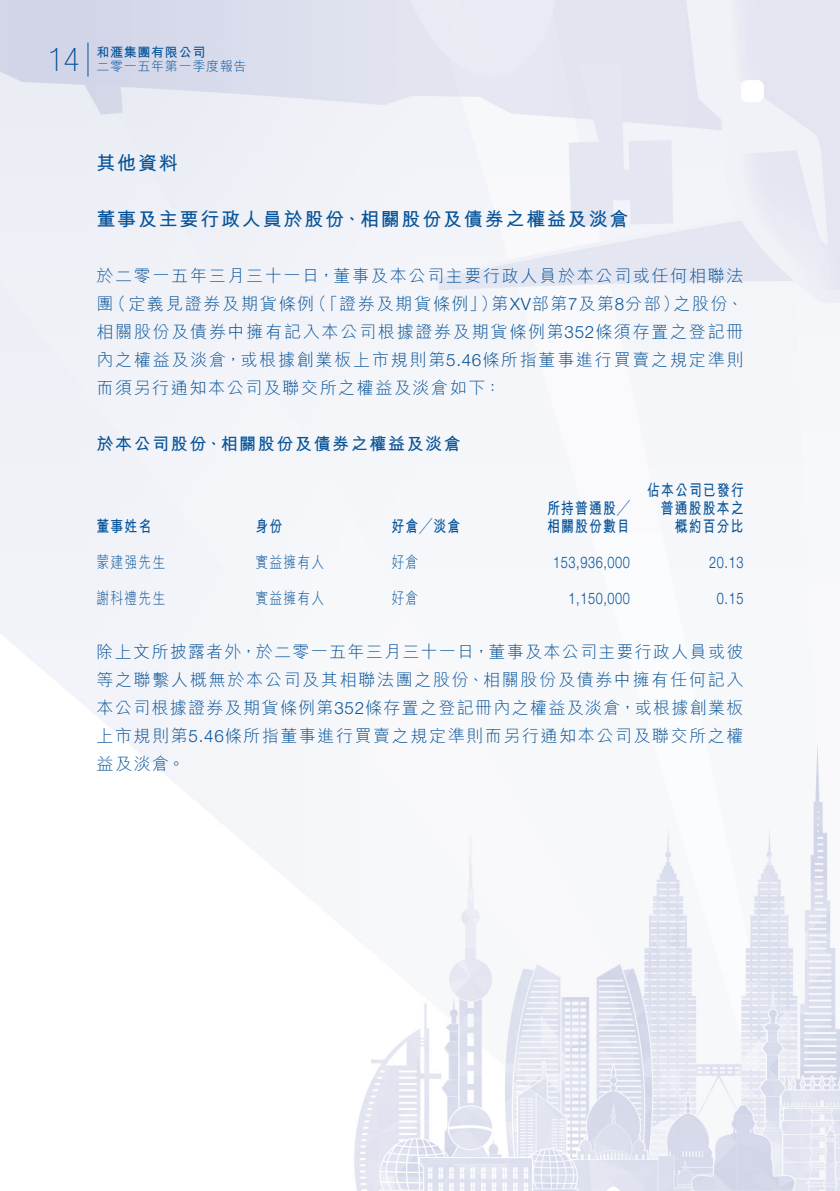
<style>
.page{position:relative;width:840px;height:1191px;background:#fff}
.page>*{position:absolute;margin:0;border:0;box-sizing:border-box;transform-origin:0 0}
.t1{font:100 condensed 32.4px "Helvetica Neue LT Std";color:#055298}
.t2{font:19px "M Hei HK Bold B5 pc H";letter-spacing:.095em;color:#055298}
.t3{font:17px/28px "M Hei HK Light B5 pc H";letter-spacing:.095em;color:#055298;text-align:justify}
.t4{font:17px "M Hei HK Bold B5 pc H";letter-spacing:.095em;color:#055298}
.t5{font:16px/18px "M Hei HK Bold B5 pc H";letter-spacing:.095em;color:#055298;scale:.8 1}
.t6{font:300 16px "Helvetica Neue LT Std";letter-spacing:.045em;color:#055298;scale:.8 1}
.t7{font:16px "M Hei HK Light B5 pc H";letter-spacing:.095em;color:#055298;scale:.8 1}
.t8{font:13px "M Hei HK Light B5 pc H";letter-spacing:.055em;color:#055298}
.t9{font:13px "M Hei HK Bold B5 pc H";letter-spacing:.055em;color:#055298}
.s1{font-family:"Helvetica Neue LT Std";font-weight:300}
</style>
<div class="page">
<img style="left:0;top:0;width:839px;height:1191px">
<hr style="left:88px;top:43px;width:1px;height:34px;background:#055298">
<p class="t9" style="left:96px;top:47px;width:110px">和滙集團有限公司</p>
<h1 class="t1" style="left:48px;top:41px;width:33px">14</h1>
<p class="t8" style="left:96px;top:61px;width:151px">二零一五年第一季度報告</p>
<p class="t2" style="left:96px;top:156px;width:83px">其他資料</p>
<p class="t2" style="left:96px;top:212px;width:533px">董事及主要行政人員於股份、相關股份及債券之權益及淡倉</p>
<p class="t3" style="left:96px;top:264px;width:648px">於二零一五年三月三十一日，董事及本公司主要行政人員於本公司或任何相聯法團（定義見證券及期貨條例（「證券及期貨條例」）第<span class="s1">XV</span>部第<span class="s1">7</span>及第<span class="s1">8</span>分部）之股份、相關股份及債券中擁有記入本公司根據證券及期貨條例第<span class="s1">352</span>條須存置之登記冊內之權益及淡倉，或根據創業板上市規則第<span class="s1">5.46</span>條所指董事進行買賣之規定準則而須另行通知本公司及聯交所之權益及淡倉如下：</p>
<p class="t4" style="left:96px;top:437px;width:366px">於本公司股份、相關股份及債券之權益及淡倉</p>
<p class="t5" style="left:96px;top:519px;width:70px">董事姓名</p>
<p class="t5" style="left:255px;top:519px;width:35px">身份</p>
<p class="t5" style="left:391px;top:519px;width:87px">好倉╱淡倉</p>
<p class="t5" style="left:547px;top:501px;width:105px">所持普通股╱相關股份數目</p>
<p class="t5" style="left:646px;top:483px;width:122px;text-align:right">佔本公司已發行普通股股本之概約百分比</p>
<p class="t7" style="left:96px;top:556px;width:87px">蒙建强先生</p>
<p class="t7" style="left:255px;top:556px;width:87px">實益擁有人</p>
<p class="t7" style="left:391px;top:556px;width:35px">好倉</p>
<p class="t6" style="left:553px;top:553px;width:97px">153,936,000</p>
<p class="t6" style="left:708px;top:553px;width:44px">20.13</p>
<p class="t7" style="left:96px;top:592px;width:87px">謝科禮先生</p>
<p class="t7" style="left:255px;top:592px;width:87px">實益擁有人</p>
<p class="t7" style="left:391px;top:592px;width:35px">好倉</p>
<p class="t6" style="left:568px;top:589px;width:78px">1,150,000</p>
<p class="t6" style="left:716px;top:589px;width:35px">0.15</p>
<p class="t3" style="left:96px;top:640px;width:648px">除上文所披露者外，於二零一五年三月三十一日，董事及本公司主要行政人員或彼等之聯繫人概無於本公司及其相聯法團之股份、相關股份及債券中擁有任何記入本公司根據證券及期貨條例第<span class="s1">352</span>條存置之登記冊內之權益及淡倉，或根據創業板上市規則第<span class="s1">5.46</span>條所指董事進行買賣之規定準則而另行通知本公司及聯交所之權益及淡倉。</p>
</div>
